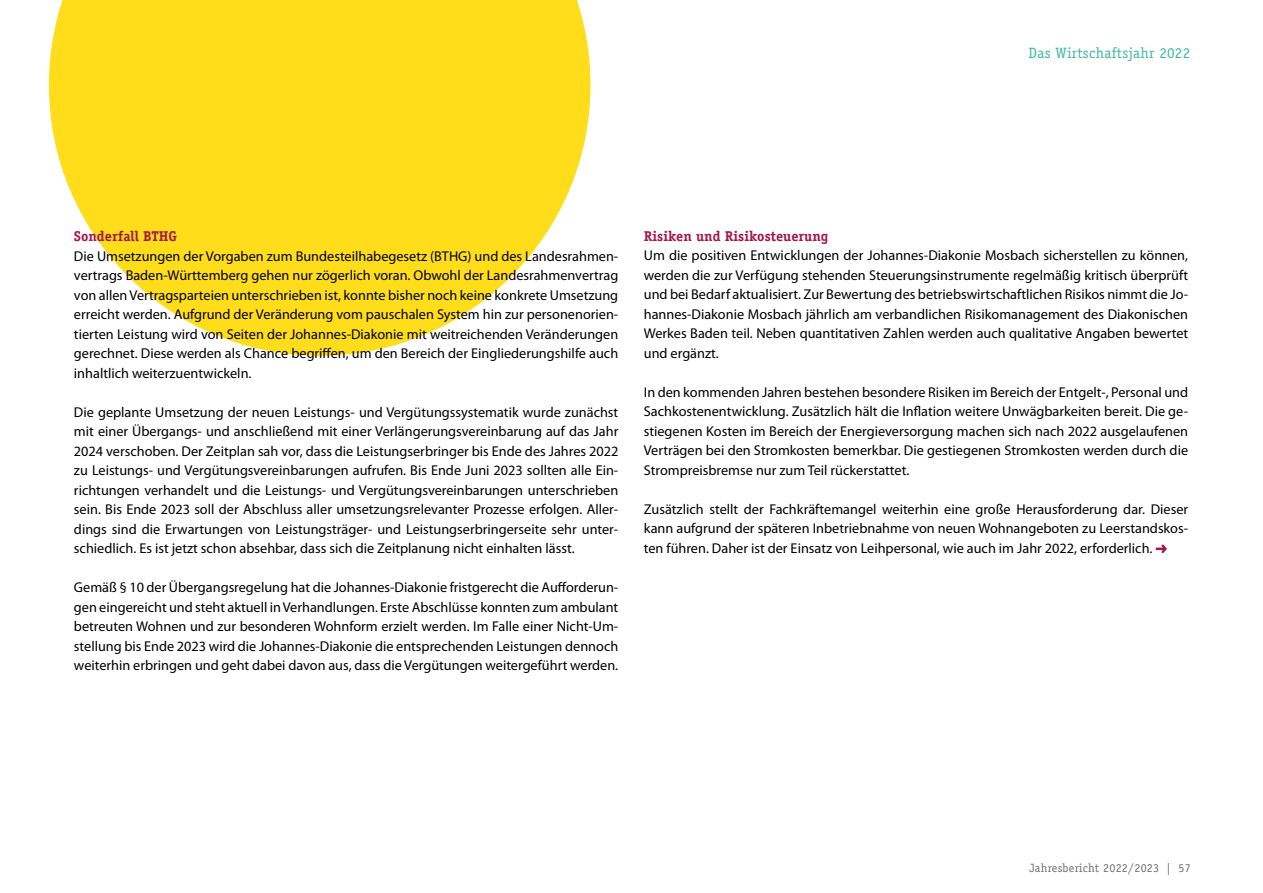
<style>
.page{position:relative;width:1263px;height:893px;background:#fff}
.page>*{position:absolute;margin:0;border:0;box-sizing:border-box;transform-origin:0 0}
.t1{font:15px "Officina Serif Std";letter-spacing:.02em;color:#40b69f}
.t2{font:14.25px/19.5px "Myriad Pro";color:#000;text-align:justify}
.t3{font:700 14.25px "Officina Serif Std";color:#a31749}
.t4{font:12px "Officina Serif Std";letter-spacing:.02em;color:#6f6f6e}
</style>
<div class="page">
<svg style="left:49px;top:0;width:541px;height:356px;fill:#ffdd1a"></svg>
<svg style="left:1155px;top:545px;width:12px;height:8px"></svg>
<p class="t1" style="left:1028px;top:45px;width:163px">Das Wirtschaftsjahr 2022</p>
<p class="t3" style="left:74px;top:227px;width:105px">Sonderfall BTHG</p>
<p class="t2" style="left:74px;top:246px;width:546px">Die Umsetzungen der Vorgaben zum Bundesteilhabegesetz (BTHG) und des Landesrahmen&shy;vertrags Baden-Württemberg gehen nur zögerlich voran. Obwohl der Landesrahmenvertrag von allen Vertragsparteien unterschrieben ist, konnte bisher noch keine konkrete Umsetzung erreicht werden. Aufgrund der Veränderung vom pauschalen System hin zur personenorien&shy;tierten Leistung wird von Seiten der Johannes-Diakonie mit weitreichenden Veränderungen gerechnet. Diese werden als Chance begriffen, um den Bereich der Eingliederungshilfe auch inhaltlich weiterzuentwickeln.</p>
<p class="t2" style="left:74px;top:402px;width:546px">Die geplante Umsetzung der neuen Leistungs- und Vergütungssystematik wurde zunächst mit einer Übergangs- und anschließend mit einer Verlängerungsvereinbarung auf das Jahr 2024 verschoben. Der Zeitplan sah vor, dass die Leistungserbringer bis Ende des Jahres 2022 zu Leistungs- und Vergütungsvereinbarungen aufrufen. Bis Ende Juni 2023 sollten alle Ein&shy;richtungen verhandelt und die Leistungs- und Vergütungsvereinbarungen unterschrieben sein. Bis Ende 2023 soll der Abschluss aller umsetzungsrelevanter Prozesse erfolgen. Aller&shy;dings sind die Erwartungen von Leistungsträger- und Leistungserbringerseite sehr unter&shy;schiedlich. Es ist jetzt schon absehbar, dass sich die Zeitplanung nicht einhalten lässt.</p>
<p class="t2" style="left:74px;top:578px;width:546px">Gemäß § 10 der Übergangsregelung hat die Johannes-Diakonie fristgerecht die Aufforderun&shy;gen eingereicht und steht aktuell in Verhandlungen. Erste Abschlüsse konnten zum ambulant betreuten Wohnen und zur besonderen Wohnform erzielt werden. Im Falle einer Nicht-Um&shy;stellung bis Ende 2023 wird die Johannes-Diakonie die entsprechenden Leistungen dennoch weiterhin erbringen und geht dabei davon aus, dass die Vergütungen weitergeführt werden.</p>
<p class="t3" style="left:644px;top:227px;width:186px">Risiken und Risikosteuerung</p>
<p class="t2" style="left:644px;top:246px;width:546px">Um die positiven Entwicklungen der Johannes-Diakonie Mosbach sicherstellen zu können, werden die zur Verfügung stehenden Steuerungsinstrumente regelmäßig kritisch überprüft und bei Bedarf aktualisiert. Zur Bewertung des betriebswirtschaftlichen Risikos nimmt die Jo&shy;hannes-Diakonie Mosbach jährlich am verbandlichen Risikomanagement des Diakonischen Werkes Baden teil. Neben quantitativen Zahlen werden auch qualitative Angaben bewertet und ergänzt.</p>
<p class="t2" style="left:644px;top:383px;width:546px">In den kommenden Jahren bestehen besondere Risiken im Bereich der Entgelt-, Personal und Sachkostenentwicklung. Zusätzlich hält die Inflation weitere Unwägbarkeiten bereit. Die ge&shy;stiegenen Kosten im Bereich der Energieversorgung machen sich nach 2022 ausgelaufenen Verträgen bei den Stromkosten bemerkbar. Die gestiegenen Stromkosten werden durch die Strompreisbremse nur zum Teil rückerstattet.</p>
<p class="t2" style="left:644px;top:500px;width:546px">Zusätzlich stellt der Fachkräftemangel weiterhin eine große Herausforderung dar. Dieser kann aufgrund der späteren Inbetriebnahme von neuen Wohnangeboten zu Leerstandskos&shy;ten führen. Daher ist der Einsatz von Leihpersonal, wie auch im Jahr 2022, erforderlich.</p>
<p class="t4" style="left:1029px;top:861px;width:163px">Jahresbericht 2022/2023 | 57</p>
</div>
